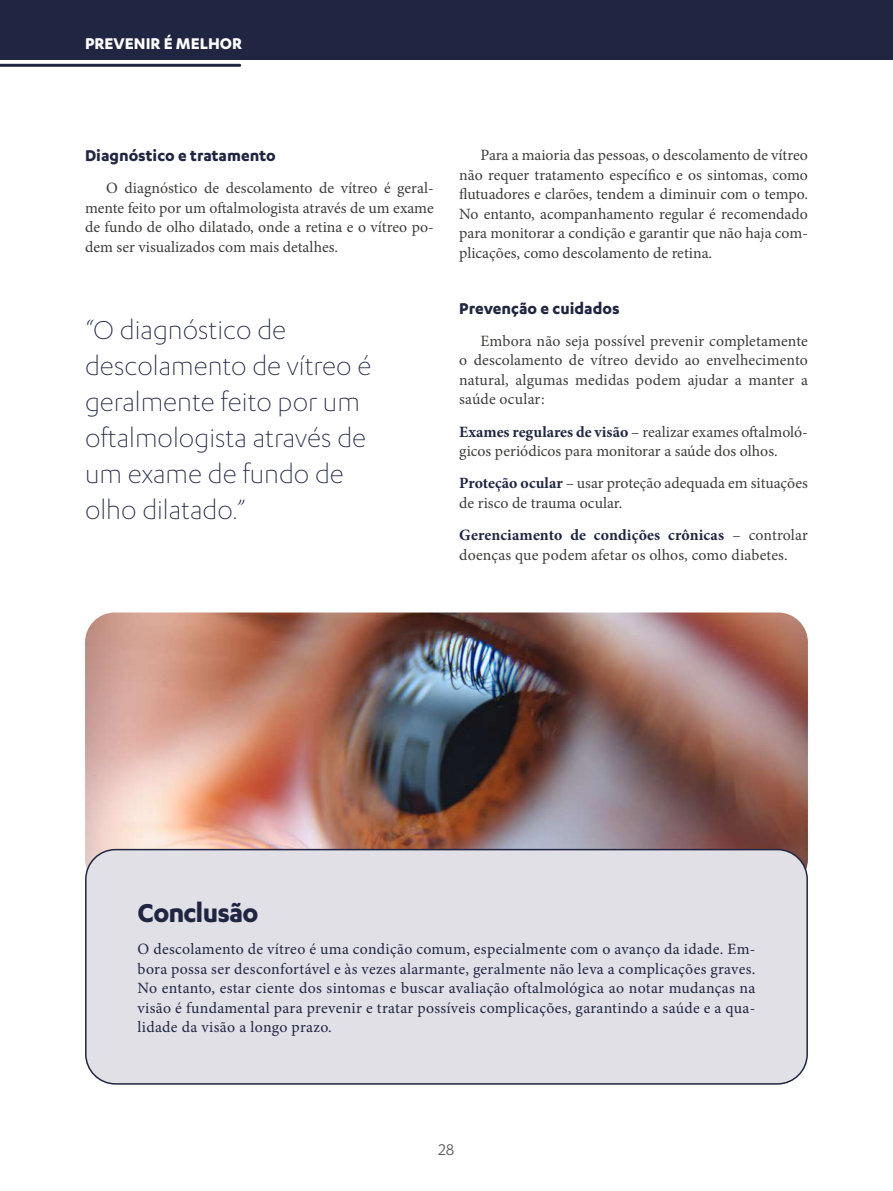
<style>
.page{position:relative;width:893px;height:1191px;background:#fff}
.page>*{position:absolute;margin:0;border:0;box-sizing:border-box;transform-origin:0 0}
.t1{font:300 30px/36px "Karbon";color:#202642}
.t2{font:700 30px "Karbon";letter-spacing:-.03em;color:#202642}
.t3{font:700 18px "Karbon";color:#202642}
.t4{font:700 18px "Karbon";color:#fff}
.t5{font:18px "Karbon";color:#575756}
.t6{font:15.75px/19.5px "Minion Pro";color:#3c3c3b;text-align:justify}
.t7{font:15.75px/19.5px "Minion Pro";letter-spacing:.02em;color:#202642;text-align:justify}
.s1{font-weight:700;color:#202642}
</style>
<div class="page">
<img style="left:85px;top:612px;width:723px;height:261px">
<div style="left:86px;top:849px;width:721px;height:235px;background:#e2e0e7;border-radius:30px"></div>
<div style="left:85px;top:849px;width:723px;height:235px;border:2px solid #202642;border-radius:30px"></div>
<div style="left:0;top:0;width:893px;height:60px;background:#202642"></div>
<hr style="left:0;top:64px;width:240px;height:3px;background:#202642">
<p class="t4" style="left:85px;top:33px;width:159px">PREVENIR É MELHOR</p>
<p class="t3" style="left:85px;top:145px;width:192px">Diagnóstico e tratamento</p>
<p class="t6" style="left:85px;top:179px;width:350px;text-indent:21px">O diagnóstico de descolamento de vítreo é geral&shy;mente feito por um oftalmologista através de um exame de fundo de olho dilatado, onde a retina e o vítreo po&shy;dem ser visualizados com mais detalhes.</p>
<h1 class="t1" style="left:85px;top:311px;width:288px">“O diagnóstico de descolamento de vítreo é geralmente feito por um oftalmologista através de um exame de fundo de olho dilatado.”</h1>
<p class="t6" style="left:459px;top:146px;width:350px;text-indent:21px">Para a maioria das pessoas, o descolamento de vítreo não requer tratamento específico e os sintomas, como flutuadores e clarões, tendem a diminuir com o tempo.<br>No entanto, acompanhamento regular é recomendado para monitorar a condição e garantir que não haja com&shy;plicações, como descolamento de retina.</p>
<p class="t3" style="left:459px;top:298px;width:162px">Prevenção e cuidados</p>
<p class="t6" style="left:459px;top:331px;width:350px;text-indent:21px">Embora não seja possível prevenir completamente o descolamento de vítreo devido ao envelhecimento natural, algumas medidas podem ajudar a manter a saúde ocular:</p>
<p class="t6" style="left:459px;top:422px;width:350px"><span class="s1">Exames regulares de visão</span> – realizar exames oftalmoló&shy;gicos periódicos para monitorar a saúde dos olhos.</p>
<p class="t6" style="left:459px;top:473px;width:350px"><span class="s1">Proteção ocular</span> – usar proteção adequada em situações de risco de trauma ocular.</p>
<p class="t6" style="left:459px;top:525px;width:350px"><span class="s1">Gerenciamento de condições crônicas</span> – controlar doenças que podem afetar os olhos, como diabetes.</p>
<h1 class="t2" style="left:138px;top:895px;width:122px">Conclusão</h1>
<p class="t7" style="left:138px;top:939px;width:619px">O descolamento de vítreo é uma condição comum, especialmente com o avanço da idade. Em&shy;bora possa ser desconfortável e às vezes alarmante, geralmente não leva a complicações graves.<br>No entanto, estar ciente dos sintomas e buscar avaliação oftalmológica ao notar mudanças na visão é fundamental para prevenir e tratar possíveis complicações, garantindo a saúde e a qua&shy;lidade da visão a longo prazo.</p>
<p class="t5" style="left:438px;top:1139px;width:18px">28</p>
</div>
